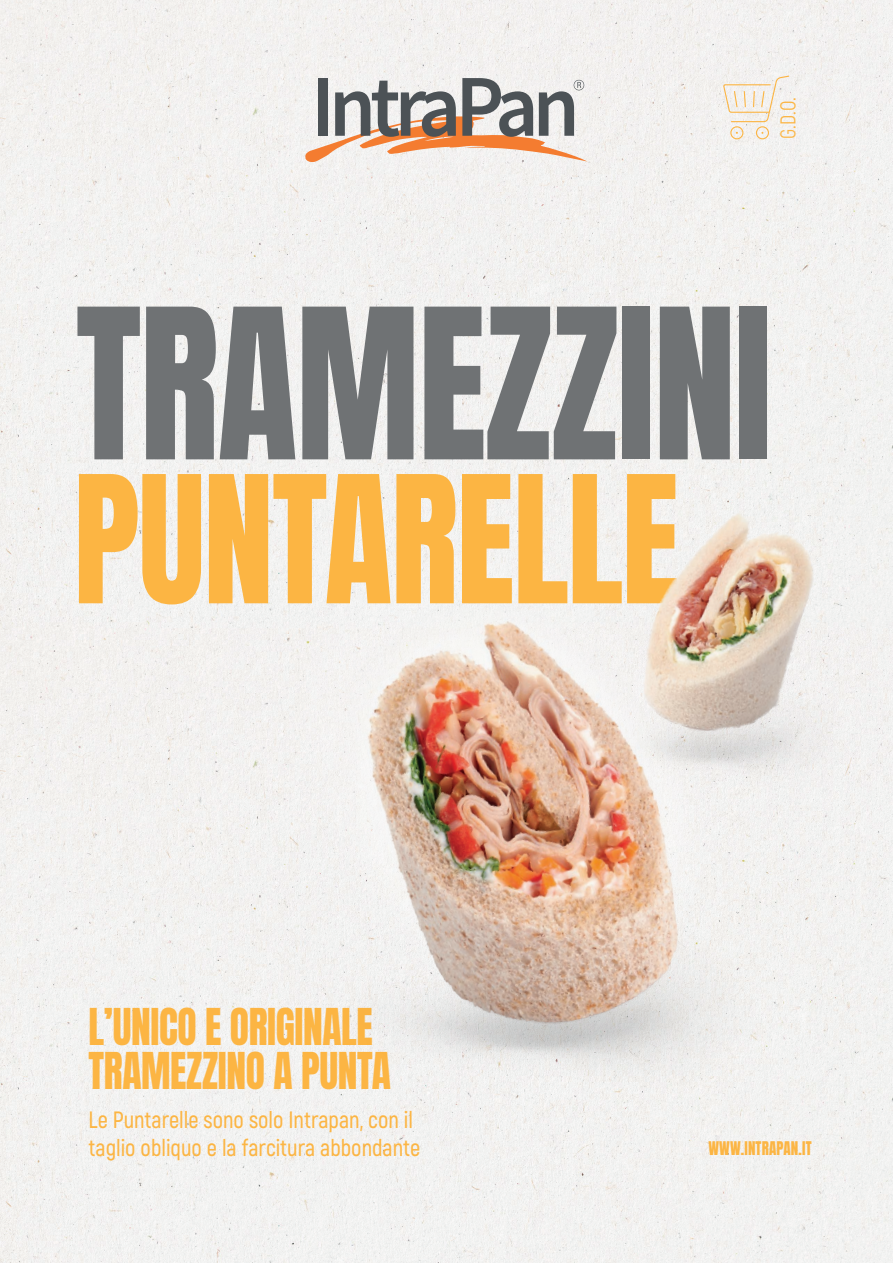
<style>
.page{position:relative;width:893px;height:1263px;background:#f2f1f0}
.page>*{position:absolute;margin:0;border:0;box-sizing:border-box;transform-origin:0 0}
.t1{font:177.75px "Anton";letter-spacing:-.01em;color:#6f7274;scale:.93 1}
.t2{font:150.45px "Anton";letter-spacing:-.01em;color:#fcb543;scale:.93 1}
.t3{font:42.45px/44.8px "Anton";letter-spacing:-.01em;color:#fcb543;scale:.93 1}
.t4{font:600 23.7px/28.3px "Akrobat";color:#fcb543;scale:.95 1}
.t5{font:21.3px "Akrobat";color:#fcb543;scale:.95 1}
.t6{font:15.75px "Anton";letter-spacing:.01em;color:#fcb543;scale:.95 1}
</style>
<div class="page">
<svg style="left:305px;top:78px;width:283px;height:84px"></svg>
<div style="left:817px;top:593px;width:76px;height:295px;background:#f2f1f0"></div>
<div style="left:276px;top:1098px;width:499px;height:72px;background:#f2f2f0"></div>
<img style="left:160px;top:419px;width:657px;height:679px">
<img style="left:633px;top:499px;width:191px;height:248px">
<div style="left:730px;top:126px;width:13px;height:13px;border:1px solid #fcb543;border-radius:50%"></div>
<div style="left:756px;top:126px;width:13px;height:13px;border:1px solid #fcb543;border-radius:50%"></div>
<svg style="left:722px;top:75px;width:68px;height:48px"></svg>
<p class="t5" style="left:775px;top:139px;width:45px;rotate:-90deg">G.D.O.</p>
<h1 class="t1" style="left:76px;top:294px;width:750px">TRAMEZZINI</h1>
<h2 class="t2" style="left:74px;top:463px;width:653px">PUNTARELLE</h2>
<h3 class="t3" style="left:89px;top:1007px;width:327px">L’UNICO E ORIGINALE<br>TRAMEZZINO A PUNTA</h3>
<p class="t4" style="left:89px;top:1105px;width:351px">Le Puntarelle sono solo Intrapan, con il taglio obliquo e la farcitura abbondante</p>
<p class="t6" style="left:708px;top:1140px;width:110px">WWW.INTRAPAN.IT</p>
</div>
